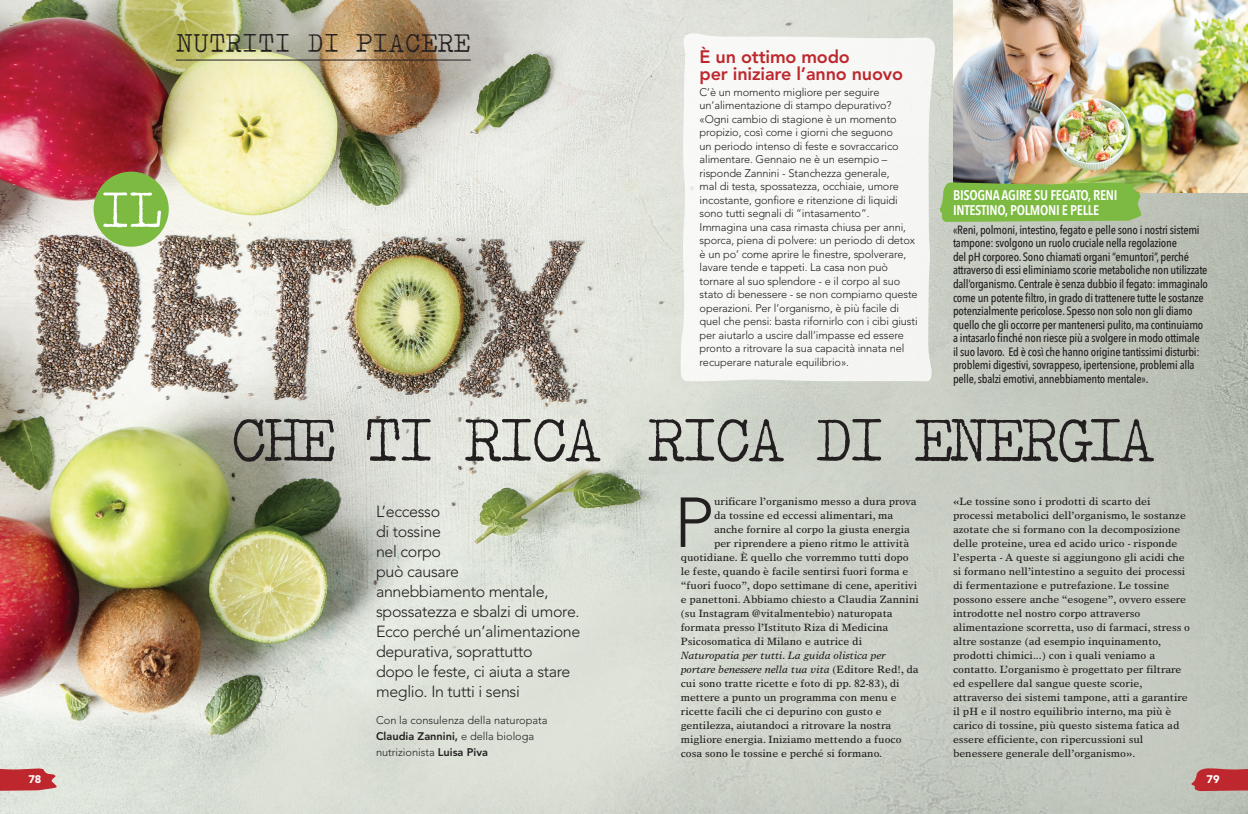
<style>
.page{position:relative;width:1248px;height:814px;background:#fff}
.page>*{position:absolute;margin:0;border:0;box-sizing:border-box;transform-origin:0 0}
.t1{font:70.6px "Typewriter";color:#231f20}
.t2{font:300 69.8px "Avenir LT Std";color:#231f20}
.t3{font:58.6px "Typewriter";color:#fff}
.t4{font:30px "Typewriter";color:#231f20}
.t5{font:800 18px/17px "Avenir LT Std";letter-spacing:-.01em;color:#be272d}
.t6{font:300 16px/20px "Avenir LT Std";letter-spacing:-.02em;color:#231f20}
.t7{font:600 14px/15px "Avenir Next Condensed";letter-spacing:-.02em;color:#fff}
.t8{font:500 12px/13.5px "Avenir Next Condensed";letter-spacing:-.02em;color:#231f20}
.t9{font:300 11px/13.5px "Avenir LT Std";letter-spacing:-.01em;color:#231f20}
.t10{font:900 11px "Avenir LT Std";color:#fff}
.t11{font:10.5px/14px "Times Europa LT Std";color:#231f20}
.s1{font-weight:800}
.s2{font-style:italic}
</style>
<div class="page">
<img style="left:0;top:0;width:1247px;height:814px">
<svg style="left:1188px;top:767px;width:59px;height:24px"></svg>
<div style="left:680px;top:32px;width:255px;height:349px;background:#f6f7f5"></div>
<hr style="left:176px;top:60px;width:295px;height:1px;background:#231f20">
<svg style="left:0;top:767px;width:59px;height:24px"></svg>
<img style="left:952px;top:0;width:295px;height:193px">
<svg style="left:938px;top:181px;width:204px;height:41px;background:#82b84a"></svg>
<div style="left:94px;top:171px;width:75px;height:76px;background:#7dba42;border-radius:50%"></div>
<p class="t10" style="left:28px;top:772px;width:15px">78</p>
<h3 class="t3" style="left:99px;top:180px;width:64px">IL</h3>
<h3 class="t4" style="left:177px;top:27px;width:295px">NUTRITI DI PIACERE</h3>
<h3 class="t5" style="left:699px;top:48px;width:205px">È un ottimo modo<br>per iniziare l’anno nuovo</h3>
<p class="t9" style="left:699px;top:85px;width:219px">C’è un momento migliore per seguire un’alimentazione di stampo depurativo? «Ogni cambio di stagione è un momento propizio, così come i giorni che seguono<br>un periodo intenso di feste e sovraccarico alimentare. Gennaio ne è un esempio – risponde Zannini - Stanchezza generale,<br>mal di testa, spossatezza, occhiaie, umore incostante, gonfiore e ritenzione di liquidi sono tutti segnali di “intasamento”.<br>Immagina una casa rimasta chiusa per anni, sporca, piena di polvere: un periodo di detox è un po’ come aprire le finestre, spolverare, lavare tende e tappeti. La casa non può tornare al suo splendore - e il corpo al suo stato di benessere - se non compiamo queste operazioni. Per l’organismo, è più facile di quel che pensi: basta rifornirlo con i cibi giusti per aiutarlo a uscire dall’impasse ed essere pronto a ritrovare la sua capacità innata nel recuperare naturale equilibrio».</p>
<h3 class="t7" style="left:952px;top:187px;width:166px">BISOGNA AGIRE SU FEGATO, RENI<br>INTESTINO, POLMONI E PELLE</h3>
<p class="t8" style="left:952px;top:223px;width:256px">«Reni, polmoni, intestino, fegato e pelle sono i nostri sistemi tampone: svolgono un ruolo cruciale nella regolazione<br>del pH corporeo. Sono chiamati organi “emuntori”, perché attraverso di essi eliminiamo scorie metaboliche non utilizzate dall’organismo. Centrale è senza dubbio il fegato: immaginalo come un potente filtro, in grado di trattenere tutte le sostanze potenzialmente pericolose. Spesso non solo non gli diamo quello che gli occorre per mantenersi pulito, ma continuiamo a intasarlo finché non riesce più a svolgere in modo ottimale<br>il suo lavoro. Ed è così che hanno origine tantissimi disturbi: problemi digestivi, sovrappeso, ipertensione, problemi alla pelle, sbalzi emotivi, annebbiamento mentale».</p>
<h1 class="t1" style="left:230px;top:403px;width:269px">CHE TI RICA</h1>
<h1 class="t1" style="left:647px;top:403px;width:35px">RICA</h1>
<h1 class="t1" style="left:814px;top:403px;width:137px">DI ENER</h1>
<h1 class="t1" style="left:1056px;top:403px;width:63px">GIA</h1>
<p class="t11" style="left:952px;top:494px;width:238px">«Le tossine sono i prodotti di scarto dei processi metabolici dell’organismo, le sostanze azotate che si formano con la decomposizione delle proteine, urea ed acido urico - risponde l’esperta - A queste si aggiungono gli acidi che si formano nell’intestino a seguito dei processi di fermentazione e putrefazione. Le tossine possono essere anche “esogene”, ovvero essere introdotte nel nostro corpo attraverso alimentazione scorretta, uso di farmaci, stress o altre sostanze (ad esempio inquinamento, prodotti chimici...) con i quali veniamo a contatto. L’organismo è progettato per filtrare ed espellere dal sangue queste scorie, attraverso dei sistemi tampone, atti a garantire il pH e il nostro equilibrio interno, ma più è carico di tossine, più questo sistema fatica ad essere efficiente, con ripercussioni sul benessere generale dell’organismo».</p>
<h2 class="t2" style="left:674px;top:482px;width:42px">P</h2>
<p class="t11" style="left:714px;top:494px;width:204px">urificare l’organismo messo a dura prova</p>
<h3 class="t6" style="left:376px;top:501px;width:206px">L’eccesso<br>di tossine<br>nel corpo<br>può causare<br>annebbiamento mentale, spossatezza e sbalzi di umore.<br>Ecco perché un’alimentazione depurativa, soprattutto<br>dopo le feste, ci aiuta a stare meglio. In tutti i sensi</h3>
<p class="t9" style="left:376px;top:712px;width:173px;line-height:16px">Con la consulenza della naturopata<br><span class="s1">Claudia Zannini,</span> e della biologa nutrizionista <span class="s1">Luisa Piva</span></p>
<p class="t11" style="left:714px;top:508px;width:181px">da tossine ed eccessi alimentari, ma</p>
<p class="t11" style="left:714px;top:522px;width:197px">anche fornire al corpo la giusta energia</p>
<p class="t11" style="left:714px;top:536px;width:197px">per riprendere a pieno ritmo le attività</p>
<p class="t11" style="left:680px;top:550px;width:229px">quotidiane. È quello che vorremmo tutti dopo</p>
<p class="t11" style="left:680px;top:564px;width:229px">le feste, quando è facile sentirsi fuori forma e</p>
<p class="t11" style="left:680px;top:578px;width:238px">“fuori fuoco”, dopo settimane di cene, aperitivi</p>
<p class="t11" style="left:680px;top:592px;width:240px">e panettoni. Abbiamo chiesto a Claudia Zannini</p>
<p class="t11" style="left:680px;top:606px;width:213px">(su Instagram @vitalmentebio) naturopata</p>
<p class="t11" style="left:680px;top:620px;width:209px">formata presso l’Istituto Riza di Medicina</p>
<p class="t11" style="left:680px;top:634px;width:183px">Psicosomatica di Milano e autrice di</p>
<p class="t11" style="left:680px;top:648px;width:239px"><span class="s2">Naturopatia per tutti. La guida olistica per portare benessere nella tua vita</span> (Editore Red!, da cui sono tratte ricette e foto di pp. 82-83), di mettere a punto un programma con menu e ricette facili che ci depurino con gusto e gentilezza, aiutandoci a ritrovare la nostra migliore energia. Iniziamo mettendo a fuoco cosa sono le tossine e perché si formano.</p>
<p class="t10" style="left:1206px;top:772px;width:15px">79</p>
</div>
